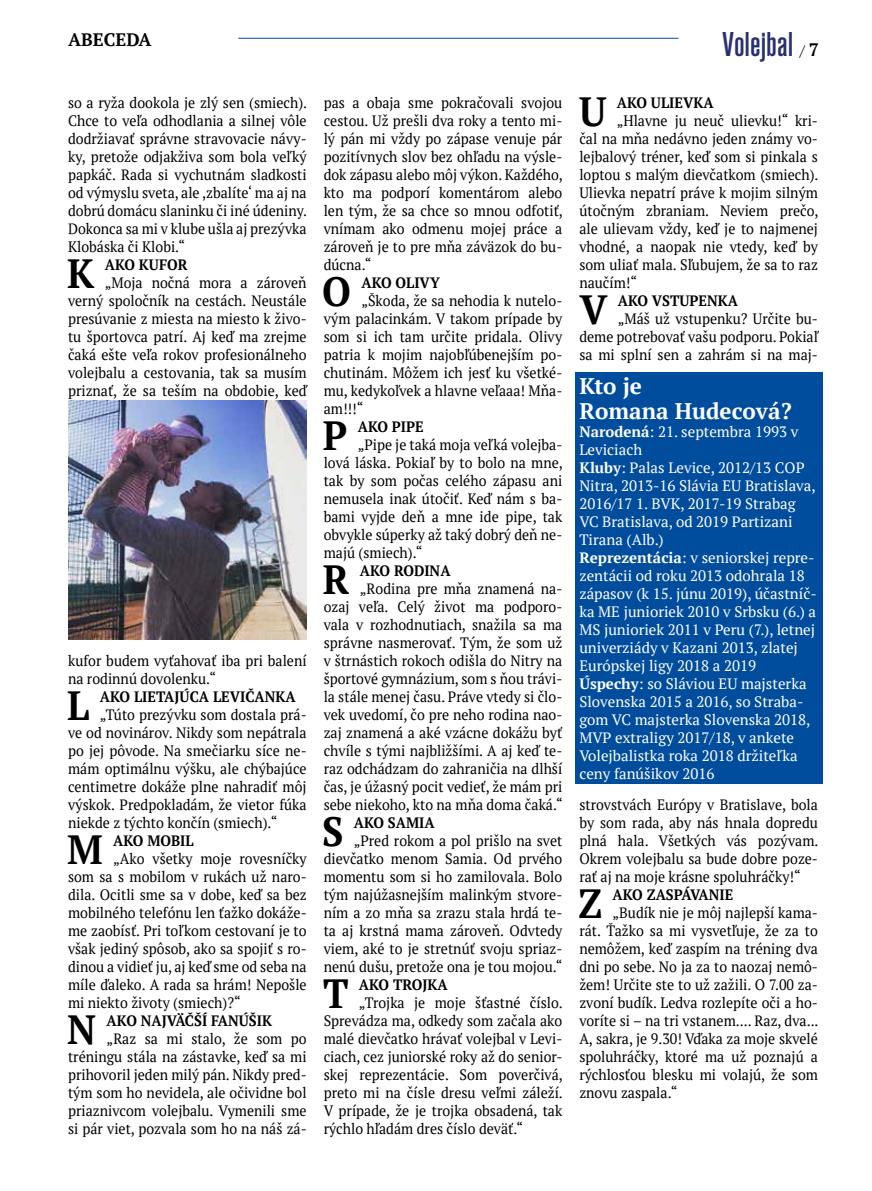
<style>
.page{position:relative;width:872px;height:1191px;background:#fff}
.page>*{position:absolute;margin:0;border:0;box-sizing:border-box;transform-origin:0 0}
.t1{font:700 40.65px "PT Serif";color:#000;scale:.94 1}
.t2{font:500 condensed 36px "Accius TOT";color:#283071}
.t3{font:700 22.5px/25.5px "PT Serif";color:#fff}
.t4{font:700 18px "PT Serif";color:#000}
.t5{font:15px/18px "PT Serif";color:#000;text-align:justify;scale:.94 1}
.t6{font:15px/18px "PT Serif";color:#fff}
.t7{font:700 15px "PT Serif";color:#000;scale:.94 1}
.t8{font:15px "PT Serif";color:#000}
.s1{font-weight:700;font-size:18px}
.s2{font-weight:700}
</style>
<div class="page">
<hr style="left:238px;top:38px;width:440px;height:1px;background:#004d9d">
<div style="left:575px;top:372px;width:247px;height:26px;background:#004d9d"></div>
<div style="left:575px;top:398px;width:247px;height:25px;background:#004d9d"></div>
<div style="left:575px;top:421px;width:247px;height:38px;background:#004d9d"></div>
<div style="left:575px;top:457px;width:247px;height:92px;background:#004d9d"></div>
<div style="left:575px;top:547px;width:247px;height:128px;background:#004d9d"></div>
<div style="left:575px;top:673px;width:247px;height:110px;background:#004d9d"></div>
<img style="left:68px;top:400px;width:239px;height:239px">
<p class="t4" style="left:68px;top:28px;width:85px">ABECEDA</p>
<p class="t5" style="left:68px;top:94px;width:256px">so a ryža dookola je zlý sen (smiech).<br>Chce to veľa odhodlania a silnej vôle dodržiavať správne stravovacie návy&shy;ky, pretože odjakživa som bola veľký papkáč. Rada si vychutnám sladkosti od výmyslu sveta, ale ,zbalíte‘ ma aj na dobrú domácu slaninku či iné údeniny.<br>Dokonca sa mi v klube ušla aj prezývka Klobáska či Klobi.“</p>
<h1 class="t1" style="left:67px;top:247px;width:30px">K</h1>
<p class="t7" style="left:105px;top:255px;width:90px">AKO KUFOR</p>
<p class="t5" style="left:68px;top:274px;width:255px;text-indent:37px">„Moja nočná mora a zároveň verný spoločník na cestách. Neustále presúvanie z miesta na miesto k živo&shy;tu športovca patrí. Aj keď ma zrejme čaká ešte veľa rokov profesionálneho volejbalu a cestovania, tak sa musím priznať, že sa teším na obdobie, keď</p>
<p class="t5" style="left:68px;top:652px;width:255px">kufor budem vyťahovať iba pri balení na rodinnú dovolenku.“</p>
<h1 class="t1" style="left:67px;top:679px;width:25px">L</h1>
<p class="t7" style="left:100px;top:687px;width:210px">AKO LIETAJÚCA LEVIČANKA</p>
<p class="t5" style="left:68px;top:706px;width:255px;text-indent:32px">„Túto prezývku som dostala prá&shy;ve od novinárov. Nikdy som nepátrala po jej pôvode. Na smečiarku síce ne&shy;mám optimálnu výšku, ale chýbajúce centimetre dokáže plne nahradiť môj výskok. Predpokladám, že vietor fúka niekde z týchto končín (smiech).“</p>
<h1 class="t1" style="left:67px;top:823px;width:39px">M</h1>
<p class="t7" style="left:113px;top:831px;width:87px">AKO MOBIL</p>
<p class="t5" style="left:68px;top:850px;width:255px;text-indent:45px">„Ako všetky moje rovesníčky som sa s mobilom v rukách už naro&shy;dila. Ocitli sme sa v dobe, keď sa bez mobilného telefónu len ťažko dokáže&shy;me zaobísť. Pri toľkom cestovaní je to však jediný spôsob, ako sa spojiť s ro&shy;dinou a vidieť ju, aj keď sme od seba na míle ďaleko. A rada sa hrám! Nepošle mi niekto životy (smiech)?“</p>
<h1 class="t1" style="left:67px;top:1003px;width:32px">N</h1>
<p class="t7" style="left:107px;top:1011px;width:177px">AKO NAJVÄČŠÍ FANÚŠIK</p>
<p class="t5" style="left:68px;top:1030px;width:255px;text-indent:39px">„Raz sa mi stalo, že som po tréningu stála na zástavke, keď sa mi prihovoril jeden milý pán. Nikdy pred&shy;tým som ho nevidela, ale očividne bol priaznivcom volejbalu. Vymenili sme si pár viet, pozvala som ho na náš zá-</p>
<p class="t5" style="left:324px;top:94px;width:256px">pas a obaja sme pokračovali svojou cestou. Už prešli dva roky a tento mi&shy;lý pán mi vždy po zápase venuje pár pozitívnych slov bez ohľadu na výsle&shy;dok zápasu alebo môj výkon. Každého, kto ma podporí komentárom alebo len tým, že sa chce so mnou odfotiť, vnímam ako odmenu mojej práce a zároveň je to pre mňa záväzok do bu&shy;dúcna.“</p>
<h1 class="t1" style="left:322px;top:265px;width:32px">O</h1>
<p class="t7" style="left:361px;top:273px;width:85px">AKO OLIVY</p>
<p class="t5" style="left:324px;top:292px;width:255px;text-indent:38px">„Škoda, že sa nehodia k nutelo&shy;vým palacinkám. V takom prípade by som si ich tam určite pridala. Olivy patria k mojim najobľúbenejším po&shy;chutinám. Môžem ich jesť ku všetké&shy;mu, kedykoľvek a hlavne veľaaa! Mňa&shy;am!!!“</p>
<h1 class="t1" style="left:323px;top:409px;width:28px">P</h1>
<p class="t7" style="left:358px;top:417px;width:72px">AKO PIPE</p>
<p class="t5" style="left:324px;top:436px;width:256px;text-indent:34px">„Pipe je taká moja veľká volejba&shy;lová láska. Pokiaľ by to bolo na mne, tak by som počas celého zápasu ani nemusela inak útočiť. Keď nám s ba&shy;bami vyjde deň a mne ide pipe, tak obvykle súperky až taký dobrý deň ne&shy;majú (smiech).“</p>
<h1 class="t1" style="left:323px;top:553px;width:30px">R</h1>
<p class="t7" style="left:360px;top:561px;width:98px">AKO RODINA</p>
<p class="t5" style="left:324px;top:580px;width:256px;text-indent:36px">„Rodina pre mňa znamená na&shy;ozaj veľa. Celý život ma podporo&shy;vala v rozhodnutiach, snažila sa ma správne nasmerovať. Tým, že som už v štrnástich rokoch odišla do Nitry na športové gymnázium, som s ňou trávi&shy;la stále menej času. Práve vtedy si člo&shy;vek uvedomí, čo pre neho rodina nao&shy;zaj znamená a aké vzácne dokážu byť chvíle s tými najbližšími. A aj keď te&shy;raz odchádzam do zahraničia na dlhší čas, je úžasný pocit vedieť, že mám pri sebe niekoho, kto na mňa doma čaká.“</p>
<h1 class="t1" style="left:322px;top:805px;width:24px">S</h1>
<p class="t7" style="left:354px;top:813px;width:88px">AKO SAMIA</p>
<p class="t5" style="left:324px;top:832px;width:256px;text-indent:30px">„Pred rokom a pol prišlo na svet dievčatko menom Samia. Od prvého momentu som si ho zamilovala. Bolo tým najúžasnejším malinkým stvore&shy;ním a zo mňa sa zrazu stala hrdá te&shy;ta aj krstná mama zároveň. Odvtedy viem, aké to je stretnúť svoju spriaz&shy;nenú dušu, pretože ona je tou mojou.“</p>
<h1 class="t1" style="left:323px;top:967px;width:29px">T</h1>
<p class="t7" style="left:359px;top:975px;width:96px">AKO TROJKA</p>
<p class="t5" style="left:324px;top:994px;width:256px;text-indent:35px">„Trojka je moje šťastné číslo.<br>Sprevádza ma, odkedy som začala ako malé dievčatko hrávať volejbal v Levi&shy;ciach, cez juniorské roky až do senior&shy;skej reprezentácie. Som poverčivá, preto mi na čísle dresu veľmi záleží.<br>V prípade, že je trojka obsadená, tak rýchlo hľadám dres číslo deväť.“</p>
<h2 class="t2" style="left:722px;top:24px;width:73px">Volejbal</h2>
<p class="t8" style="left:800px;top:41px;width:20px">/ <span class="s1">7</span></p>
<h1 class="t1" style="left:579px;top:85px;width:31px">U</h1>
<p class="t7" style="left:617px;top:93px;width:105px">AKO ULIEVKA</p>
<p class="t5" style="left:579px;top:112px;width:256px;text-indent:37px">„Hlavne ju neuč ulievku!“ kri&shy;čal na mňa nedávno jeden známy vo&shy;lejbalový tréner, keď som si pinkala s loptou s malým dievčatkom (smiech).<br>Ulievka nepatrí práve k mojim silným útočným zbraniam. Neviem prečo, ale ulievam vždy, keď je to najmenej vhodné, a naopak nie vtedy, keď by som uliať mala. Sľubujem, že sa to raz naučím!“</p>
<h1 class="t1" style="left:579px;top:283px;width:31px">V</h1>
<p class="t7" style="left:618px;top:291px;width:130px">AKO VSTUPENKA</p>
<p class="t5" style="left:579px;top:310px;width:255px;text-indent:38px">„Máš už vstupenku? Určite bu&shy;deme potrebovať vašu podporu. Pokiaľ sa mi splní sen a zahrám si na maj-</p>
<h3 class="t3" style="left:579px;top:373px;width:214px">Kto je<br>Romana Hudecová?</h3>
<p class="t6" style="left:579px;top:423px;width:239px"><span class="s2">Narodená</span>: 21. septembra 1993 v<br>Leviciach<br><span class="s2">Kluby</span>: Palas Levice, 2012/13 COP<br>Nitra, 2013-16 Slávia EU Bratislava,<br>2016/17 1. BVK, 2017-19 Strabag<br>VC Bratislava, od 2019 Partizani<br>Tirana (Alb.)<br><span class="s2">Reprezentácia</span>: v seniorskej repre&shy;zentácii od roku 2013 odohrala 18 zápasov (k 15. júnu 2019), účastníč&shy;ka ME junioriek 2010 v Srbsku (6.) a<br>MS junioriek 2011 v Peru (7.), letnej univerziády v Kazani 2013, zlatej<br>Európskej ligy 2018 a 2019<br><span class="s2">Úspechy</span>: so Sláviou EU majsterka<br>Slovenska 2015 a 2016, so Straba&shy;gom VC majsterka Slovenska 2018,<br>MVP extraligy 2017/18, v ankete<br>Volejbalistka roka 2018 držiteľka ceny fanúšikov 2016</p>
<p class="t5" style="left:579px;top:796px;width:256px">strovstvách Európy v Bratislave, bola by som rada, aby nás hnala dopredu plná hala. Všetkých vás pozývam.<br>Okrem volejbalu sa bude dobre poze&shy;rať aj na moje krásne spoluhráčky!“</p>
<h1 class="t1" style="left:578px;top:877px;width:27px">Z</h1>
<p class="t7" style="left:612px;top:885px;width:130px">AKO ZASPÁVANIE</p>
<p class="t5" style="left:579px;top:904px;width:256px;text-indent:33px">„Budík nie je môj najlepší kama&shy;rát. Ťažko sa mi vysvetľuje, že za to nemôžem, keď zaspím na tréning dva dni po sebe. No ja za to naozaj nemô&shy;žem! Určite ste to už zažili. O 7.00 za&shy;zvoní budík. Ledva rozlepíte oči a ho&shy;voríte si – na tri vstanem.... Raz, dva...<br>A, sakra, je 9.30! Vďaka za moje skvelé spoluhráčky, ktoré ma už poznajú a rýchlosťou blesku mi volajú, že som znovu zaspala.“</p>
</div>
